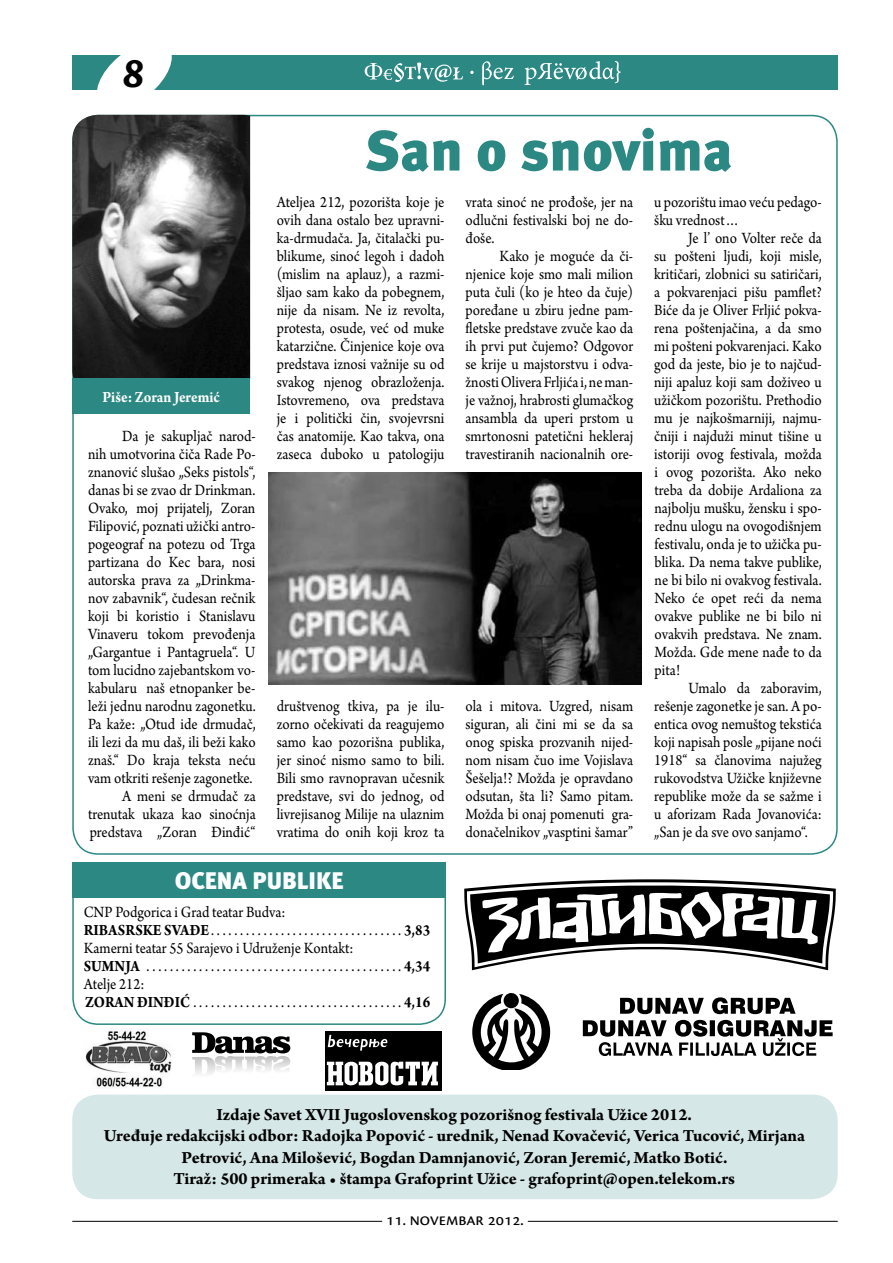
<style>
.page{position:relative;width:893px;height:1263px;background:#fff}
.page>*{position:absolute;margin:0;border:0;box-sizing:border-box;transform-origin:0 0}
.t1{font:900 57px "Meta Pro";color:#2b8882}
.t2{font:italic 700 45px "Cronos Pro";color:#000}
.t3{font:900 24px "Meta Pro";color:#fff}
.t4{font:700 18px/21.6px "Arno Pro";letter-spacing:-.005em;color:#000;text-align:center}
.t5{font:18px "Cronos Pro";color:#000}
.t6{font:16.5px/18px "Arno Pro";color:#000;text-align:justify;scale:.9 1}
.t7{font:700 16.5px "Arno Pro";letter-spacing:-.005em;color:#fff;scale:.9 1}
.t8{font:700 16.5px "Arno Pro";color:#000;scale:.9 1}
.s1{font-weight:700}
</style>
<div class="page">
<hr style="left:72px;top:1221px;width:310px;height:1px;background:#000">
<hr style="left:528px;top:1221px;width:310px;height:1px;background:#000">
<img style="left:72px;top:115px;width:178px;height:263px">
<div style="left:72px;top:55px;width:766px;height:34px;background:#2b8882"></div>
<svg style="left:470px;top:71px;width:4px;height:3px"></svg>
<svg style="left:525px;top:61px;width:96px;height:24px"></svg>
<svg style="left:482px;top:61px;width:32px;height:24px"></svg>
<svg style="left:365px;top:63px;width:98px;height:19px"></svg>
<svg style="left:92px;top:55px;width:85px;height:35px"></svg>
<div style="left:72px;top:1094px;width:766px;height:105px;background:#d5e7e6;border-radius:26px"></div>
<div style="left:72px;top:378px;width:178px;height:36px;background:#2b8882"></div>
<div style="left:72px;top:870px;width:374px;height:155px;border:2px solid #2b8882;border-radius:26px"></div>
<div style="left:72px;top:862px;width:374px;height:35px;background:#2b8882"></div>
<img style="left:268px;top:472px;width:374px;height:213px">
<img style="left:85px;top:1031px;width:87px;height:56px">
<div style="left:325px;top:1031px;width:116px;height:60px;background:#000"></div>
<svg style="left:327px;top:1061px;width:111px;height:24px"></svg>
<svg style="left:328px;top:1035px;width:59px;height:15px"></svg>
<svg style="left:192px;top:1032px;width:98px;height:42px"></svg>
<svg style="left:464px;top:879px;width:372px;height:91px"></svg>
<svg style="left:472px;top:993px;width:78px;height:76px"></svg>
<svg style="left:620px;top:997px;width:176px;height:17px"></svg>
<svg style="left:583px;top:1020px;width:250px;height:36px"></svg>
<h2 class="t2" style="left:123px;top:47px;width:23px">8</h2>
<p class="t7" style="left:103px;top:387px;width:132px">Piše: Zoran Jeremić</p>
<p class="t6" style="left:88px;top:427px;width:188px;text-align:right">Da je sakupljač narod-<br>nih umotvorina čiča Rade Po&shy;znanović slušao „Seks pistols“, danas bi se zvao dr Drinkman.<br>Ovako, moj prijatelj, Zoran<br>Filipović, poznati užički antro&shy;pogeograf na potezu od Trga partizana do Kec bara, nosi autorska prava za „Drinkma&shy;nov zabavnik“, čudesan rečnik koji bi koristio i Stanislavu<br>Vinaveru tokom prevođenja „Gargantue i Pantagruela“. U tom lucidno zajebantskom vo&shy;kabularu naš etnopanker be&shy;leži jednu narodnu zagonetku.<br>Pa kaže: „Otud ide drmudač, ili lezi da mu daš, ili beži kako znaš.“ Do kraja teksta neću vam otkriti rešenje zagonetke.<br>A meni se drmudač za trenutak ukaza kao sinoćnja predstava „Zoran Đinđić“</p>
<h1 class="t1" style="left:364px;top:115px;width:370px">San o snovima</h1>
<p class="t6" style="left:277px;top:193px;width:188px">Ateljea 212, pozorišta koje je ovih dana ostalo bez upravni&shy;ka-drmudača. Ja, čitalački pu&shy;blikume, sinoć legoh i dadoh (mislim na aplauz), a razmi&shy;šljao sam kako da pobegnem, nije da nisam. Ne iz revolta, protesta, osude, već od muke katarzične. Činjenice koje ova predstava iznosi važnije su od svakog njenog obrazloženja.<br>Istovremeno, ova predstava je i politički čin, svojevrsni čas anatomije. Kao takva, ona zaseca duboko u patologiju</p>
<p class="t6" style="left:465px;top:193px;width:188px">vrata sinoć ne prođoše, jer na odlučni festivalski boj ne do&shy;đoše.</p>
<p class="t6" style="left:465px;top:247px;width:188px;text-indent:34px">Kako je moguće da či&shy;njenice koje smo mali milion puta čuli (ko je hteo da čuje) poređane u zbiru jedne pam&shy;fletske predstave zvuče kao da ih prvi put čujemo? Odgovor se krije u majstorstvu i odva&shy;žnosti Olivera Frljića i, ne man&shy;je važnoj, hrabrosti glumačkog ansambla da uperi prstom u smrtonosni patetični hekleraj travestiranih nacionalnih ore-</p>
<p class="t6" style="left:277px;top:697px;width:188px">društvenog tkiva, pa je ilu&shy;zorno očekivati da reagujemo samo kao pozorišna publika, jer sinoć nismo samo to bili.<br>Bili smo ravnopravan učesnik predstave, svi do jednog, od livrejisanog Milije na ulaznim vratima do onih koji kroz ta</p>
<p class="t6" style="left:465px;top:698px;width:188px">ola i mitova. Uzgred, nisam siguran, ali čini mi se da sa onog spiska prozvanih nijed&shy;nom nisam čuo ime Vojislava Šešelja!? Možda je opravdano odsutan, šta li? Samo pitam.<br>Možda bi onaj pomenuti gra&shy;donačelnikov „vasptini šamar”</p>
<p class="t6" style="left:654px;top:194px;width:188px">u pozorištu imao veću pedago&shy;šku vrednost…</p>
<p class="t6" style="left:654px;top:230px;width:188px;text-indent:34px">Je l’ ono Volter reče da su pošteni ljudi, koji misle, kritičari, zlobnici su satiričari, a pokvarenjaci pišu pamflet?<br>Biće da je Oliver Frljić pokva&shy;rena poštenjačina, a da smo mi pošteni pokvarenjaci. Kako god da jeste, bio je to najčud&shy;niji apaluz koji sam doživeo u užičkom pozorištu. Prethodio mu je najkošmarniji, najmu&shy;čniji i najduži minut tišine u istoriji ovog festivala, možda i ovog pozorišta. Ako neko treba da dobije Ardaliona za najbolju mušku, žensku i spo&shy;rednu ulogu na ovogodišnjem festivalu, onda je to užička pu&shy;blika. Da nema takve publike, ne bi bilo ni ovakvog festivala.<br>Neko će opet reći da nema ovakve publike ne bi bilo ni ovakvih predstava. Ne znam.<br>Možda. Gde mene nađe to da pita!</p>
<p class="t6" style="left:654px;top:680px;width:188px;text-indent:34px">Umalo da zaboravim, rešenje zagonetke je san. A po&shy;entica ovog nemuštog tekstića koji napisah posle „pijane noći 1918“ sa članovima najužeg rukovodstva Užičke književne republike može da se sažme i u aforizam Rada Jovanovića: „San je da sve ovo sanjamo“.</p>
<h3 class="t3" style="left:175px;top:865px;width:171px">OCENA PUBLIKE</h3>
<p class="t6" style="left:84px;top:904px;width:225px">CNP Podgorica i Grad teatar Budva:<br><span class="s1">RIBASRSKE SVAĐE</span>..................................</p>
<p class="t8" style="left:404px;top:920px;width:31px">3,83</p>
<p class="t6" style="left:84px;top:940px;width:301px">Kamerni teatar 55 Sarajevo i Udruženje Kontakt:<br><span class="s1">SUMNJA</span> .............................................</p>
<p class="t8" style="left:404px;top:956px;width:31px">4,34</p>
<p class="t6" style="left:84px;top:976px;width:126px">Atelje 212:<br><span class="s1">ZORAN ĐINĐIĆ</span> .....................................</p>
<p class="t8" style="left:404px;top:992px;width:31px">4,16</p>
<p class="t4" style="left:104px;top:1104px;width:703px">Izdaje Savet XVII Jugoslovenskog pozorišnog festivala Užice 2012.<br>Uređuje redakcijski odbor: Radojka Popović - urednik, Nenad Kovačević, Verica Tucović, Mirjana Petrović, Ana Milošević, Bogdan Damnjanović, Zoran Jeremić, Matko Botić.<br>Tiraž: 500 primeraka • štampa Grafoprint Užice - grafoprint@open.telekom.rs</p>
<p class="t5" style="left:386px;top:1209px;width:139px">11. novembar 2012.</p>
</div>
